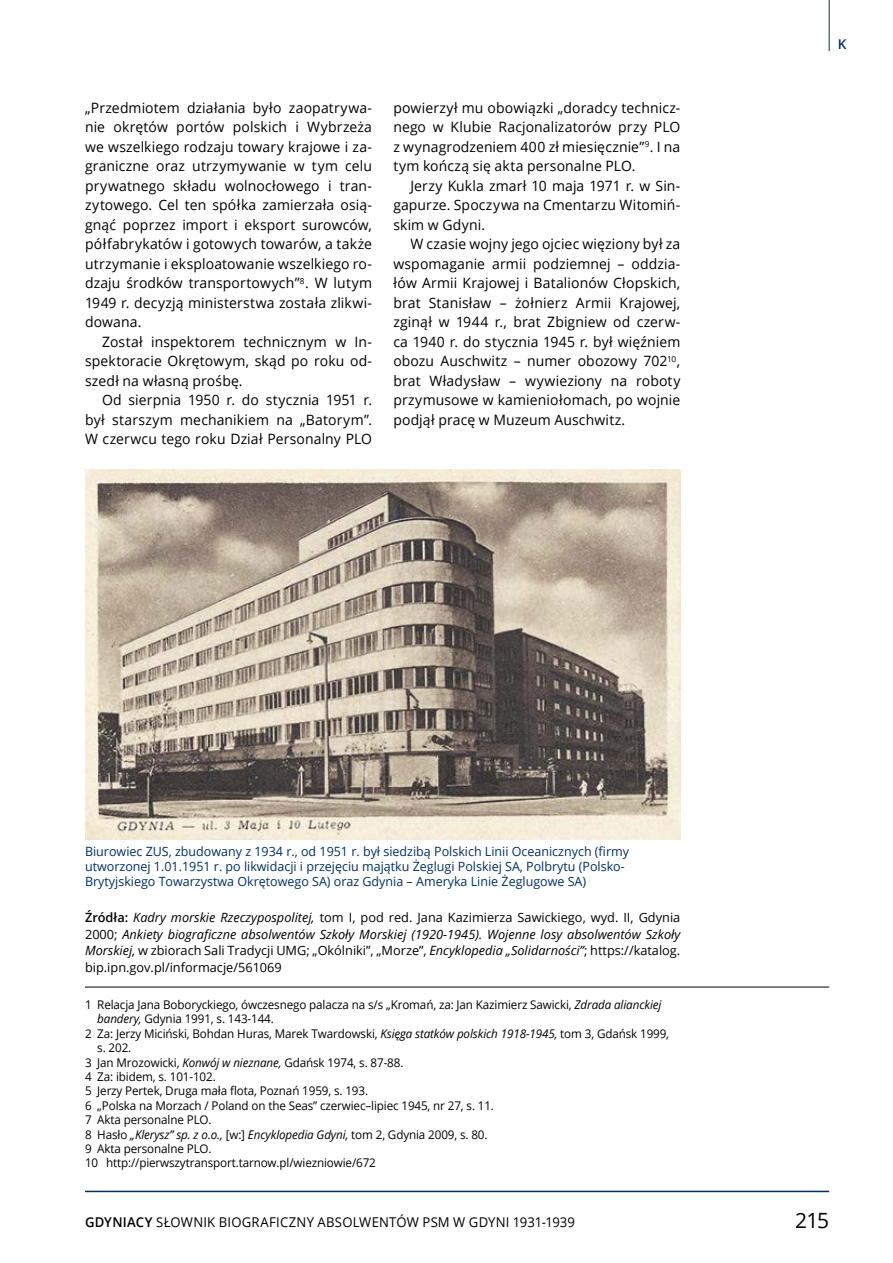
<style>
.page{position:relative;width:893px;height:1263px;background:#fff}
.page>*{position:absolute;margin:0;border:0;box-sizing:border-box;transform-origin:0 0}
.t1{font:21px "Open Sans";color:#000}
.t2{font:14.25px/19.5px "Open Sans";letter-spacing:.01em;color:#000;text-align:justify}
.t3{font:13.5px "Open Sans";letter-spacing:.015em;color:#000}
.t4{font:600 13.5px "Open Sans";color:#003063}
.t5{font:italic 12.75px/16.5px "Open Sans";color:#000;text-align:justify}
.t6{font:12.75px/15.3px "Open Sans";color:#003063}
.t7{font:12px "Open Sans";letter-spacing:-.01em;color:#000}
.t8{font:italic 12px "Open Sans";letter-spacing:-.01em;color:#000}
.s1{font-weight:600;font-style:normal}
.s2{font-style:normal}
.s3{font-style:italic}
.s4{font-weight:600}
</style>
<div class="page">
<hr style="left:85px;top:1191px;width:744px;height:1px;background:#003063">
<hr style="left:829px;top:0;width:1px;height:51px;background:#003063">
<img style="left:85px;top:469px;width:595px;height:370px">
<hr style="left:85px;top:987px;width:744px;height:1px;background:#000">
<p class="t2" style="left:85px;top:98px;width:289px">„Przedmiotem działania było zaopatrywa&shy;nie okrętów portów polskich i Wybrzeża we wszelkiego rodzaju towary krajowe i za&shy;graniczne oraz utrzymywanie w tym celu prywatnego składu wolnocłowego i tran&shy;zytowego. Cel ten spółka zamierzała osią&shy;gnąć poprzez import i eksport surowców, półfabrykatów i gotowych towarów, a także utrzymanie i eksploatowanie wszelkiego ro&shy;dzaju środków transportowych”<sup>8</sup>. W lutym 1949 r. decyzją ministerstwa została zlikwi&shy;dowana.</p>
<p class="t2" style="left:85px;top:332px;width:289px;text-indent:17px">Został inspektorem technicznym w In&shy;spektoracie Okrętowym, skąd po roku od&shy;szedł na własną prośbę.</p>
<p class="t2" style="left:85px;top:390px;width:289px;text-indent:17px">Od sierpnia 1950 r. do stycznia 1951 r. był starszym mechanikiem na „Batorym”.<br>W czerwcu tego roku Dział Personalny PLO</p>
<p class="t2" style="left:393px;top:98px;width:289px">powierzył mu obowiązki „doradcy technicz&shy;nego w Klubie Racjonalizatorów przy PLO z wynagrodzeniem 400 zł miesięcznie”<sup>9</sup>. I na tym kończą się akta personalne PLO.</p>
<p class="t2" style="left:393px;top:176px;width:289px;text-indent:17px">Jerzy Kukla zmarł 10 maja 1971 r. w Sin&shy;gapurze. Spoczywa na Cmentarzu Witomiń&shy;skim w Gdyni.</p>
<p class="t2" style="left:393px;top:234px;width:289px;text-indent:17px">W czasie wojny jego ojciec więziony był za wspomaganie armii podziemnej – oddzia&shy;łów Armii Krajowej i Batalionów Cłopskich, brat Stanisław – żołnierz Armii Krajowej, zginął w 1944 r., brat Zbigniew od czerw&shy;ca 1940 r. do stycznia 1945 r. był więźniem obozu Auschwitz – numer obozowy 702<sup>10</sup>, brat Władysław – wywieziony na roboty przymusowe w kamieniołomach, po wojnie podjął pracę w Muzeum Auschwitz.</p>
<p class="t4" style="left:838px;top:34px;width:10px">K</p>
<p class="t6" style="left:85px;top:843px;width:545px">Biurowiec ZUS, zbudowany z 1934 r., od 1951 r. był siedzibą Polskich Linii Oceanicznych (firmy utworzonej 1.01.1951 r. po likwidacji i przejęciu majątku Żeglugi Polskiej SA, Polbrytu (Polsko-<br>Brytyjskiego Towarzystwa Okrętowego SA) oraz Gdynia – Ameryka Linie Żeglugowe SA)</p>
<p class="t5" style="left:85px;top:909px;width:597px"><span class="s1">Źródła:</span> Kadry morskie Rzeczypospolitej, <span class="s2">tom I, pod red. Jana Kazimierza Sawickiego, wyd. II, Gdynia 2000;</span> Ankiety biograficzne absolwentów Szkoły Morskiej (1920-1945). Wojenne losy absolwentów Szkoły Morskiej, <span class="s2">w zbiorach Sali Tradycji UMG; „Okólniki”, „Morze”,</span> Encyklopedia „Solidarności”<span class="s2">; https://katalog. bip.ipn.gov.pl/informacje/561069</span></p>
<p class="t7" style="left:85px;top:996px;width:578px">1 Relacja Jana Boboryckiego, ówczesnego palacza na s/s „Kromań, za: Jan Kazimierz Sawicki, <span class="s3">Zdrada alianckiej</span></p>
<p class="t7" style="left:97px;top:1011px;width:178px"><span class="s3">bandery,</span> Gdynia 1991, s. 143-144.</p>
<p class="t7" style="left:85px;top:1025px;width:586px">2 Za: Jerzy Miciński, Bohdan Huras, Marek Twardowski, <span class="s3">Księga statków polskich 1918-1945,</span> tom 3, Gdańsk 1999,</p>
<p class="t7" style="left:97px;top:1039px;width:36px">s. 202.</p>
<p class="t7" style="left:85px;top:1054px;width:320px">3 Jan Mrozowicki, <span class="s3">Konwój w nieznane,</span> Gdańsk 1974, s. 87-88.</p>
<p class="t7" style="left:85px;top:1068px;width:132px">4 Za: ibidem, s. 101-102.</p>
<p class="t7" style="left:85px;top:1083px;width:285px">5 Jerzy Pertek, Druga mała flota, Poznań 1959, s. 193.</p>
<p class="t7" style="left:85px;top:1097px;width:411px">6 „Polska na Morzach / Poland on the Seas” czerwiec–lipiec 1945, nr 27, s. 11.</p>
<p class="t7" style="left:85px;top:1111px;width:128px">7 Akta personalne PLO.</p>
<p class="t8" style="left:85px;top:1126px;width:404px"><span class="s2">8 Hasło</span> „Klerysz” sp. z o.o., <span class="s2">[w:]</span> Encyklopedia Gdyni, <span class="s2">tom 2, Gdynia 2009, s. 80.</span></p>
<p class="t7" style="left:85px;top:1140px;width:128px">9 Akta personalne PLO.</p>
<p class="t7" style="left:85px;top:1155px;width:292px">10 http://pierwszytransport.tarnow.pl/wiezniowie/672</p>
<p class="t3" style="left:85px;top:1212px;width:491px"><span class="s4">GDYNIACY</span> SŁOWNIK BIOGRAFICZNY ABSOLWENTÓW PSM W GDYNI 1931-1939</p>
<h1 class="t1" style="left:795px;top:1206px;width:35px">215</h1>
</div>
